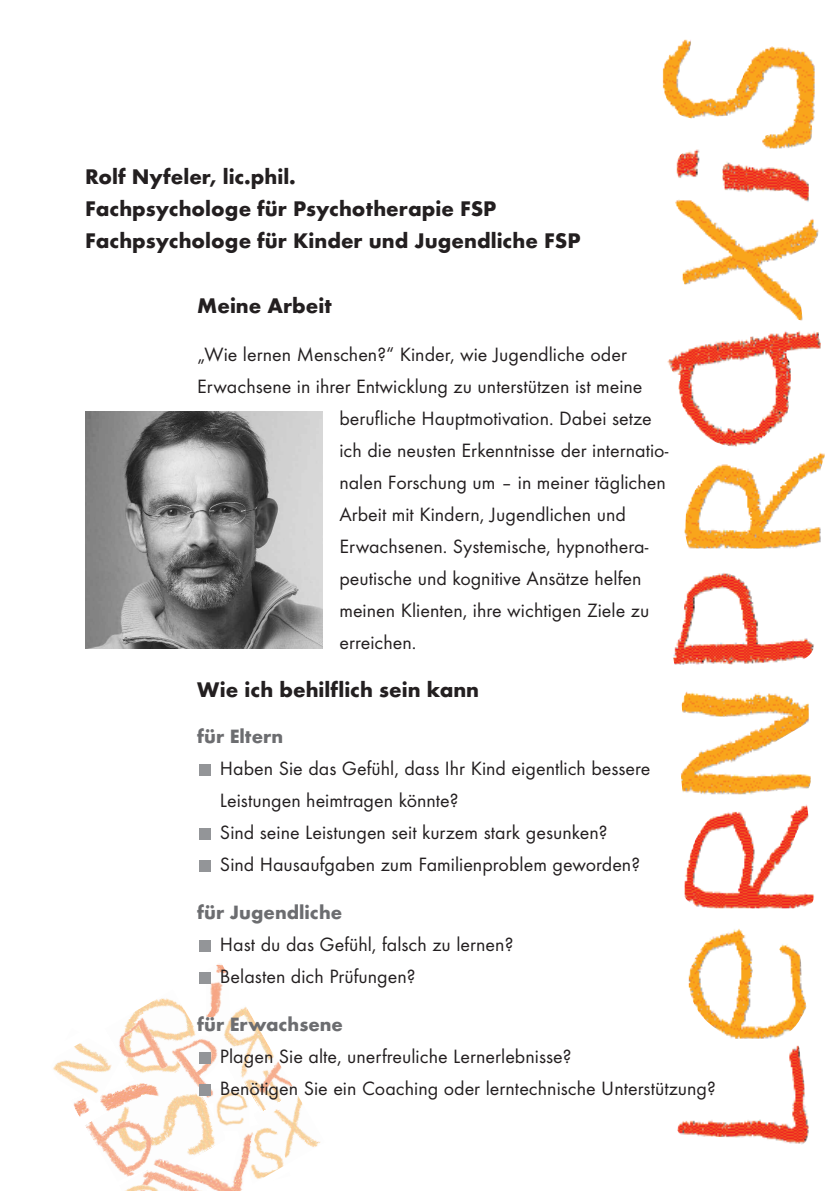
<style>
.page{position:relative;width:840px;height:1191px;background:#fff}
.page>*{position:absolute;margin:0;border:0;box-sizing:border-box;transform-origin:0 0}
.t1{font:700 22px/32px "Futura T";color:#231f20}
.t2{font:20px/32px "Futura T";color:#231f20}
.t3{font:700 20px "Futura T";color:#6c6d70}
</style>
<div class="page">
<svg style="left:53px;top:940px;width:268px;height:251px"></svg>
<img style="left:662px;top:39px;width:162px;height:1105px">
<div style="left:199px;top:1084px;width:11px;height:11px;background:#939598"></div>
<div style="left:199px;top:1052px;width:11px;height:11px;background:#939598"></div>
<div style="left:199px;top:972px;width:11px;height:11px;background:#939598"></div>
<div style="left:199px;top:940px;width:11px;height:11px;background:#939598"></div>
<div style="left:199px;top:860px;width:11px;height:11px;background:#939598"></div>
<div style="left:199px;top:828px;width:11px;height:11px;background:#939598"></div>
<div style="left:199px;top:764px;width:11px;height:11px;background:#939598"></div>
<img style="left:85px;top:412px;width:237px;height:237px">
<p class="t1" style="left:85px;top:161px;width:496px">Rolf Nyfeler, lic.phil.<br>Fachpsychologe für Psychotherapie FSP<br>Fachpsychologe für Kinder und Jugendliche FSP</p>
<p class="t1" style="left:197px;top:289px;width:136px">Meine Arbeit</p>
<p class="t2" style="left:197px;top:338px;width:431px">„Wie lernen Menschen?“ Kinder, wie Jugendliche oder</p>
<p class="t2" style="left:197px;top:370px;width:446px">Erwachsene in ihrer Entwicklung zu unterstützen ist meine</p>
<p class="t2" style="left:339px;top:402px;width:314px">berufliche Hauptmotivation. Dabei setze</p>
<p class="t2" style="left:339px;top:434px;width:330px">ich die neusten Erkenntnisse der internatio-</p>
<p class="t2" style="left:339px;top:466px;width:328px">nalen Forschung um – in meiner täglichen</p>
<p class="t2" style="left:339px;top:498px;width:288px">Arbeit mit Kindern, Jugendlichen und</p>
<p class="t2" style="left:339px;top:530px;width:310px">Erwachsenen. Systemische, hypnothera-</p>
<p class="t2" style="left:339px;top:562px;width:303px">peutische und kognitive Ansätze helfen</p>
<p class="t2" style="left:339px;top:594px;width:311px">meinen Klienten, ihre wichtigen Ziele zu</p>
<p class="t2" style="left:339px;top:626px;width:78px">erreichen.</p>
<p class="t1" style="left:197px;top:673px;width:283px">Wie ich behilflich sein kann</p>
<p class="t3" style="left:197px;top:724px;width:87px">für Eltern</p>
<p class="t2" style="left:220px;top:752px;width:432px">Haben Sie das Gefühl, dass Ihr Kind eigentlich bessere Leistungen heimtragen könnte?<br>Sind seine Leistungen seit kurzem stark gesunken?<br>Sind Hausaufgaben zum Familienproblem geworden?</p>
<p class="t3" style="left:197px;top:900px;width:146px">für Jugendliche</p>
<p class="t2" style="left:220px;top:928px;width:295px">Hast du das Gefühl, falsch zu lernen?<br>Belasten dich Prüfungen?</p>
<p class="t3" style="left:197px;top:1012px;width:147px">für Erwachsene</p>
<p class="t2" style="left:220px;top:1040px;width:497px">Plagen Sie alte, unerfreuliche Lernerlebnisse?<br>Benötigen Sie ein Coaching oder lerntechnische Unterstützung?</p>
</div>
